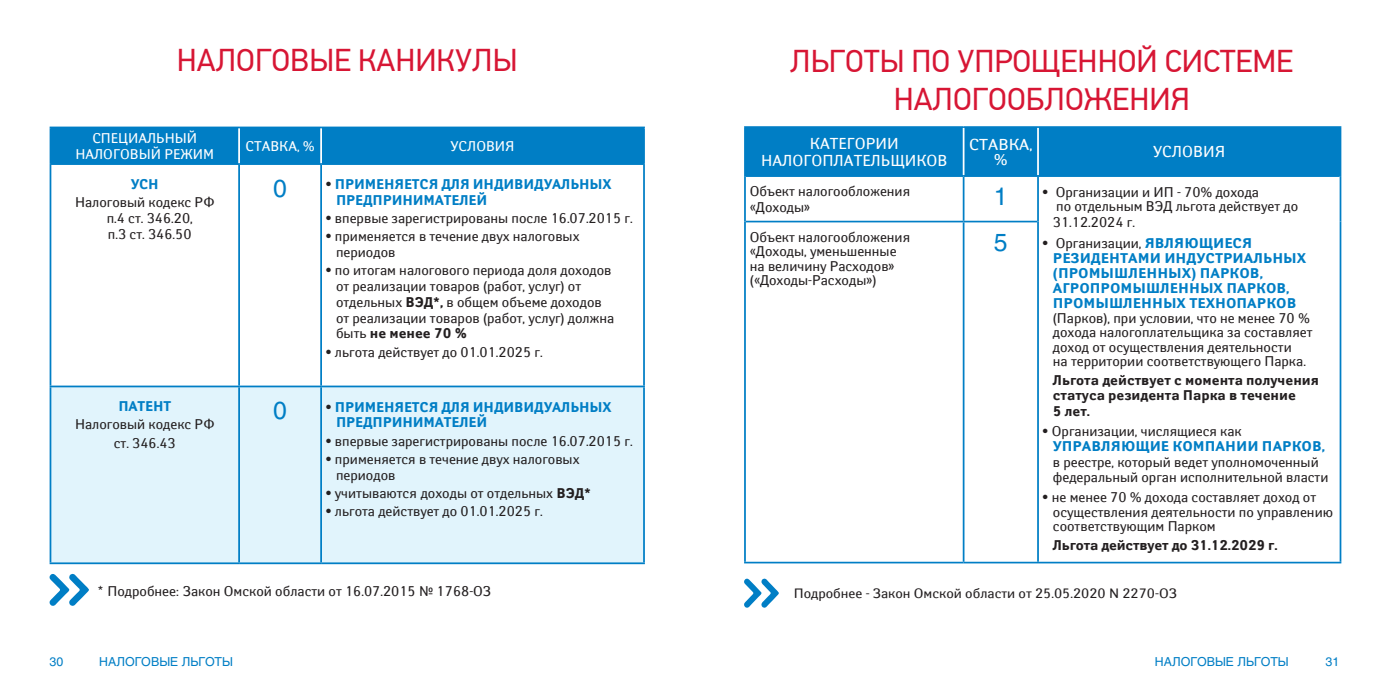
<style>
.page{position:relative;width:1389px;height:695px;background:#fff}
.page>*{position:absolute;margin:0;border:0;box-sizing:border-box;transform-origin:0 0}
.t1{font:31.5px/37.8px "PF Din Text Pro";color:#d71634;text-align:center}
.Ставка_налога{font:24.5px "Helios C";color:#007ec5}
.Шапка_таблицы{font:15.75px/17.5px "Yanus C";color:#fff;text-align:center}
.Шапка_таблицы-2{font:15.75px/15.8px "Yanus C";color:#fff;text-align:center;scale:1.04 1}
.Основной_таблица{font:14px/15.8px "Yanus C";color:#231f20}
.Основной_таблица-2{font:700 14px/15.8px "Yanus C";letter-spacing:-.01em;color:#007ec5}
.Основной_таблица-3{font:700 14px/14.3px "Yanus C";color:#231f20}
.Шапка_таблицы-3{font:14px/15.8px "Yanus C";color:#fff;text-align:center}
.t2{font:13.47px "Yanus C";color:#231f20;scale:1.04 1}
.t3{font:12.25px "Helios";color:#007ec5}
.s1{font-family:"Helios C";font-weight:400;color:#231f20}
.s2{font-family:"Helios C"}
.s3{font-weight:700}
.s4{font-weight:700;color:#007ec5}
</style>
<div class="page">
<svg style="left:50px;top:573px;width:39px;height:33px"></svg>
<div style="left:51px;top:128px;width:592px;height:35px;background:#007ec5"></div>
<div style="left:51px;top:387px;width:592px;height:175px;background:#e1f4fc"></div>
<hr style="left:50px;top:126px;width:189px;height:2px;background:#007ec5">
<hr style="left:50px;top:128px;width:1px;height:35px;background:#007ec5">
<hr style="left:239px;top:126px;width:82px;height:2px;background:#007ec5">
<hr style="left:321px;top:126px;width:324px;height:2px;background:#007ec5">
<hr style="left:643px;top:128px;width:2px;height:35px;background:#007ec5">
<hr style="left:321px;top:163px;width:324px;height:2px;background:#007ec5">
<hr style="left:643px;top:165px;width:2px;height:220px;background:#007ec5">
<hr style="left:50px;top:163px;width:189px;height:2px;background:#007ec5">
<hr style="left:50px;top:165px;width:1px;height:220px;background:#007ec5">
<hr style="left:239px;top:163px;width:82px;height:2px;background:#007ec5">
<hr style="left:238px;top:165px;width:2px;height:220px;background:#007ec5">
<hr style="left:320px;top:165px;width:2px;height:220px;background:#007ec5">
<hr style="left:238px;top:128px;width:2px;height:35px;background:#fff">
<hr style="left:320px;top:128px;width:2px;height:35px;background:#fff">
<hr style="left:50px;top:385px;width:189px;height:2px;background:#007ec5">
<hr style="left:50px;top:387px;width:1px;height:175px;background:#007ec5">
<hr style="left:50px;top:562px;width:189px;height:2px;background:#007ec5">
<hr style="left:239px;top:385px;width:82px;height:2px;background:#007ec5">
<hr style="left:238px;top:387px;width:2px;height:175px;background:#007ec5">
<hr style="left:239px;top:562px;width:82px;height:2px;background:#007ec5">
<hr style="left:321px;top:385px;width:324px;height:2px;background:#007ec5">
<hr style="left:320px;top:387px;width:2px;height:175px;background:#007ec5">
<hr style="left:643px;top:387px;width:2px;height:175px;background:#007ec5">
<hr style="left:321px;top:562px;width:324px;height:2px;background:#007ec5">
<div style="left:746px;top:128px;width:594px;height:47px;background:#007ec5"></div>
<hr style="left:744px;top:126px;width:220px;height:2px;background:#007ec5">
<hr style="left:964px;top:126px;width:74px;height:2px;background:#007ec5">
<hr style="left:1038px;top:126px;width:303px;height:2px;background:#007ec5">
<hr style="left:744px;top:128px;width:2px;height:48px;background:#007ec5">
<hr style="left:1340px;top:128px;width:1px;height:48px;background:#007ec5">
<hr style="left:963px;top:128px;width:1px;height:47px;background:#fff">
<hr style="left:1037px;top:128px;width:2px;height:47px;background:#fff">
<hr style="left:746px;top:175px;width:218px;height:2px;background:#007ec5">
<hr style="left:964px;top:175px;width:74px;height:2px;background:#007ec5">
<hr style="left:1038px;top:175px;width:302px;height:2px;background:#007ec5">
<hr style="left:746px;top:221px;width:218px;height:1px;background:#007ec5">
<hr style="left:964px;top:221px;width:73px;height:1px;background:#007ec5">
<hr style="left:744px;top:176px;width:2px;height:45px;background:#007ec5">
<hr style="left:963px;top:177px;width:1px;height:44px;background:#007ec5">
<hr style="left:1037px;top:177px;width:2px;height:44px;background:#007ec5">
<hr style="left:1340px;top:176px;width:1px;height:45px;background:#007ec5">
<hr style="left:744px;top:221px;width:2px;height:340px;background:#007ec5">
<hr style="left:963px;top:222px;width:1px;height:339px;background:#007ec5">
<hr style="left:1037px;top:221px;width:2px;height:340px;background:#007ec5">
<hr style="left:1340px;top:221px;width:1px;height:340px;background:#007ec5">
<hr style="left:744px;top:561px;width:220px;height:2px;background:#007ec5">
<hr style="left:964px;top:561px;width:74px;height:2px;background:#007ec5">
<hr style="left:1038px;top:561px;width:303px;height:2px;background:#007ec5">
<svg style="left:744px;top:578px;width:35px;height:30px"></svg>
<p class="t1" style="left:177px;top:42px;width:342px">НАЛОГОВЫЕ КАНИКУЛЫ</p>
<p class="Шапка_таблицы-3" style="left:75px;top:130px;width:140px">СПЕЦИАЛЬНЫЙ<br>НАЛОГОВЫЙ РЕЖИМ</p>
<p class="Шапка_таблицы-3" style="left:245px;top:138px;width:71px">СТАВКА, %</p>
<p class="Шапка_таблицы-3" style="left:451px;top:138px;width:66px">УСЛОВИЯ</p>
<p class="Основной_таблица-2" style="left:131px;top:176px;width:30px">УСН</p>
<p class="Основной_таблица" style="left:107px;top:194px;width:109px;text-indent:-32px">Налоговый кодекс РФ п.4 ст. 346.20, п.3 ст. 346.50</p>
<p class="Ставка_налога" style="left:273px;top:173px;width:15px">0</p>
<p class="Основной_таблица-2" style="left:336px;top:177px;width:277px;text-indent:-10px"><span class="s1">•</span> ПРИМЕНЯЕТСЯ ДЛЯ ИНДИВИДУАЛЬНЫХ<br>ПРЕДПРИНИМАТЕЛЕЙ</p>
<p class="Основной_таблица" style="left:326px;top:210px;width:308px"><span class="s2">•</span> впервые зарегистрированы после 16.07.2015 г.</p>
<p class="Основной_таблица" style="left:336px;top:228px;width:245px;text-indent:-10px"><span class="s2">•</span> применяется в течение двух налоговых периодов</p>
<p class="Основной_таблица" style="left:336px;top:262px;width:280px;text-indent:-10px"><span class="s2">•</span> по итогам налогового периода доля доходов от реализации товаров (работ, услуг) от отдельных <span class="s3">ВЭД*,</span> в общем объеме доходов от реализации товаров (работ, услуг) должна быть <span class="s3">не менее 70 %</span></p>
<p class="Основной_таблица" style="left:326px;top:344px;width:218px"><span class="s2">•</span> льгота действует до 01.01.2025 г.</p>
<p class="Основной_таблица-2" style="left:118px;top:399px;width:54px">ПАТЕНТ</p>
<p class="Основной_таблица" style="left:75px;top:416px;width:141px">Налоговый кодекс РФ</p>
<p class="Основной_таблица" style="left:114px;top:435px;width:63px">ст. 346.43</p>
<p class="Ставка_налога" style="left:273px;top:396px;width:15px">0</p>
<p class="Основной_таблица-2" style="left:336px;top:399px;width:277px;text-indent:-10px"><span class="s1">•</span> ПРИМЕНЯЕТСЯ ДЛЯ ИНДИВИДУАЛЬНЫХ<br>ПРЕДПРИНИМАТЕЛЕЙ</p>
<p class="Основной_таблица" style="left:326px;top:432px;width:308px"><span class="s2">•</span> впервые зарегистрированы после 16.07.2015 г.</p>
<p class="Основной_таблица" style="left:336px;top:451px;width:245px;text-indent:-10px"><span class="s2">•</span> применяется в течение двух налоговых периодов</p>
<p class="Основной_таблица" style="left:326px;top:485px;width:266px"><span class="s2">•</span> учитываются доходы от отдельных <span class="s3">ВЭД*</span></p>
<p class="Основной_таблица" style="left:326px;top:503px;width:218px"><span class="s2">•</span> льгота действует до 01.01.2025 г.</p>
<p class="Основной_таблица" style="left:98px;top:583px;width:395px"><span class="s2">*</span> Подробнее: Закон Омской области от 16.07.2015 № 1768-ОЗ</p>
<p class="t1" style="left:790px;top:43px;width:504px">ЛЬГОТЫ ПО УПРОЩЕННОЙ СИСТЕМЕ<br>НАЛОГООБЛОЖЕНИЯ</p>
<p class="Шапка_таблицы" style="left:761px;top:134px;width:188px">КАТЕГОРИИ<br>НАЛОГОПЛАТЕЛЬЩИКОВ</p>
<p class="Шапка_таблицы-2" style="left:969px;top:136px;width:62px">СТАВКА, %</p>
<p class="Шапка_таблицы" style="left:1153px;top:143px;width:74px">УСЛОВИЯ</p>
<p class="Основной_таблица" style="left:750px;top:184px;width:162px;line-height:15.2px">Объект налогообложения «Доходы»</p>
<p class="Ставка_налога" style="left:994px;top:182px;width:15px">1</p>
<p class="Основной_таблица" style="left:1056px;top:185px;width:244px;line-height:14.3px;text-indent:-13px"><span class="s2">•</span> Организации и ИП - 70% дохода<br>по отдельным ВЭД льгота действует до</p>
<p class="Основной_таблица" style="left:1053px;top:214px;width:84px">31.12.2024 г.</p>
<p class="Основной_таблица" style="left:1053px;top:235px;width:261px;line-height:14.9px;text-indent:-10px"><span class="s2">•</span> Организации, <span class="s4">ЯВЛЯЮЩИЕСЯ<br>РЕЗИДЕНТАМИ ИНДУСТРИАЛЬНЫХ (ПРОМЫШЛЕННЫХ) ПАРКОВ,<br>АГРОПРОМЫШЛЕННЫХ ПАРКОВ,<br>ПРОМЫШЛЕННЫХ ТЕХНОПАРКОВ </span>(Парков), при условии, что не менее 70 % дохода налогоплательщика за составляет доход от осуществления деятельности<br>на территории соответствующего Парка.</p>
<p class="Основной_таблица-3" style="left:1053px;top:374px;width:268px">Льгота действует с момента получения статуса резидента Парка в течение</p>
<p class="Основной_таблица-3" style="left:1053px;top:404px;width:39px">5 лет.</p>
<p class="Основной_таблица" style="left:1053px;top:423px;width:277px;line-height:15.2px;text-indent:-10px"><span class="s2">•</span> Организации, числящиеся как <span class="s4">УПРАВЛЯЮЩИЕ КОМПАНИИ ПАРКОВ, </span>в реестре, который ведет уполномоченный федеральный орган исполнительной власти</p>
<p class="Основной_таблица" style="left:1053px;top:490px;width:282px;line-height:14.3px;text-indent:-10px"><span class="s2">•</span> не менее 70 % дохода составляет доход от осуществления деятельности по управлению соответствующим Парком</p>
<p class="Основной_таблица-3" style="left:1053px;top:538px;width:226px">Льгота действует до 31.12.2029 г.</p>
<p class="Основной_таблица" style="left:750px;top:230px;width:162px;line-height:14.3px">Объект налогообложения «Доходы, уменьшенные на величину Расходов» («Доходы-Расходы»)</p>
<p class="Ставка_налога" style="left:994px;top:227px;width:15px">5</p>
<p class="t2" style="left:794px;top:584px;width:370px">Подробнее - Закон Омской области от 25.05.2020 N 2270-ОЗ</p>
<p class="t3" style="left:50px;top:654px;width:15px">30</p>
<p class="t3" style="left:99px;top:654px;width:135px">НАЛОГОВЫЕ ЛЬГОТЫ</p>
<p class="t3" style="left:1155px;top:654px;width:135px">НАЛОГОВЫЕ ЛЬГОТЫ</p>
<p class="t3" style="left:1326px;top:654px;width:15px">31</p>
</div>
